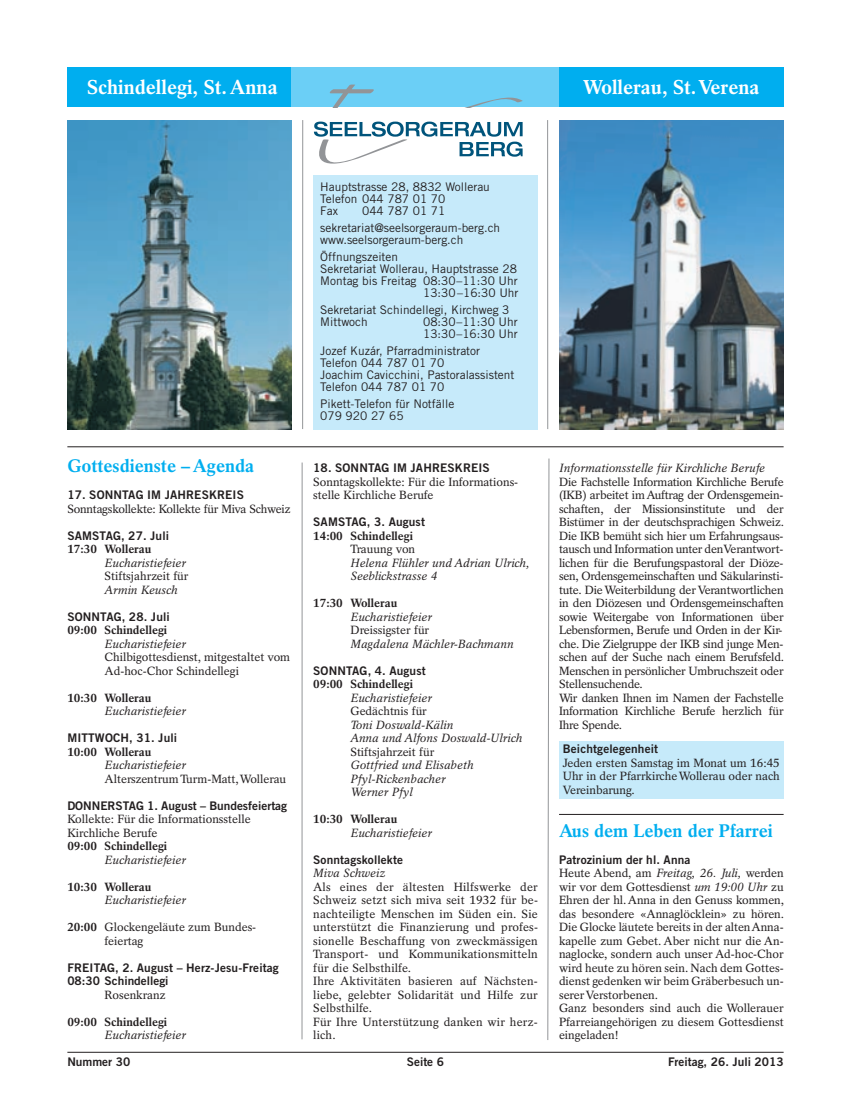
<style>
.page{position:relative;width:851px;height:1117px;background:#fff}
.page>*{position:absolute;margin:0;border:0;box-sizing:border-box;transform-origin:0 0}
.t1{font:700 20px "Rotation";color:#fff}
.t2{font:700 18.12px "Rotation";color:#00aeef}
.t3{font:11.88px/13.5px "Rotation";letter-spacing:-.005em;color:#231f20}
.t4{font:11.88px/11.9px "Trade Gothic";color:#231f20}
.t5{font:italic 11.88px/13.5px "Rotation";color:#231f20}
.t6{font:11.88px/13.5px "Rotation";letter-spacing:.015em;color:#231f20}
.t7{font:11.88px/13.5px "Trade Gothic Bold Two";letter-spacing:.01em;color:#231f20}
.t8{font:700 11.88px "Rotation";color:#231f20}
.s1{font-weight:700}
.s2{font-style:italic}
</style>
<div class="page">
<hr style="left:302px;top:462px;width:1px;height:577px;background:#939598">
<svg style="left:547px;top:458px;width:2px;height:582px"></svg>
<img style="left:67px;top:120px;width:225px;height:309px">
<hr style="left:302px;top:120px;width:1px;height:309px;background:#939598">
<hr style="left:547px;top:120px;width:1px;height:309px;background:#939598">
<hr style="left:67px;top:1051px;width:716px;height:1px;background:#231f20">
<img style="left:559px;top:120px;width:224px;height:309px">
<div style="left:559px;top:67px;width:224px;height:40px;background:#00aeef"></div>
<div style="left:67px;top:67px;width:225px;height:40px;background:#00aeef"></div>
<div style="left:292px;top:67px;width:267px;height:40px;background:#6bcff6"></div>
<div style="left:313px;top:175px;width:224px;height:254px;background:#c6eafa"></div>
<hr style="left:67px;top:446px;width:716px;height:1px;background:#231f20">
<hr style="left:559px;top:813px;width:224px;height:1px;background:#231f20">
<div style="left:559px;top:741px;width:224px;height:57px;background:#c6eafa"></div>
<svg style="left:468px;top:97px;width:54px;height:10px"></svg>
<svg style="left:329px;top:84px;width:45px;height:23px"></svg>
<svg style="left:314px;top:121px;width:208px;height:43px"></svg>
<h1 class="t1" style="left:87px;top:79px;width:192px">Schindellegi, St.Anna</h1>
<h1 class="t1" style="left:583px;top:79px;width:178px">Wollerau, St.Verena</h1>
<h2 class="t2" style="left:67px;top:458px;width:188px">Gottesdienste –Agenda</h2>
<p class="t7" style="left:67px;top:489px;width:178px">17. SONNTAG IM JAHRESKREIS</p>
<p class="t3" style="left:67px;top:502px;width:225px">Sonntagskollekte: Kollekte für Miva Schweiz</p>
<p class="t7" style="left:67px;top:529px;width:103px">SAMSTAG, 27. Juli</p>
<p class="t8" style="left:67px;top:544px;width:86px">17:30 Wollerau</p>
<p class="t5" style="left:105px;top:556px;width:83px">Eucharistiefeier</p>
<p class="t3" style="left:105px;top:570px;width:85px">Stiftsjahrzeit für</p>
<p class="t5" style="left:105px;top:583px;width:75px">Armin Keusch</p>
<p class="t7" style="left:67px;top:610px;width:104px">SONNTAG, 28. Juli</p>
<p class="t8" style="left:67px;top:625px;width:101px">09:00 Schindellegi</p>
<p class="t5" style="left:105px;top:637px;width:83px">Eucharistiefeier</p>
<p class="t3" style="left:105px;top:651px;width:187px">Chilbigottesdienst, mitgestaltet vom<br>Ad-hoc-Chor Schindellegi</p>
<p class="t8" style="left:67px;top:692px;width:86px">10:30 Wollerau</p>
<p class="t5" style="left:105px;top:705px;width:83px">Eucharistiefeier</p>
<p class="t7" style="left:67px;top:732px;width:111px">MITTWOCH, 31. Juli</p>
<p class="t8" style="left:67px;top:746px;width:86px">10:00 Wollerau</p>
<p class="t5" style="left:105px;top:759px;width:83px">Eucharistiefeier</p>
<p class="t3" style="left:105px;top:772px;width:183px">Alterszentrum Turm-Matt,Wollerau</p>
<p class="t7" style="left:67px;top:799px;width:221px">DONNERSTAG 1. August – Bundesfeiertag</p>
<p class="t3" style="left:67px;top:813px;width:185px">Kollekte: Für die Informationsstelle<br>Kirchliche Berufe</p>
<p class="t8" style="left:67px;top:841px;width:101px">09:00 Schindellegi</p>
<p class="t5" style="left:105px;top:853px;width:83px">Eucharistiefeier</p>
<p class="t8" style="left:67px;top:881px;width:86px">10:30 Wollerau</p>
<p class="t5" style="left:105px;top:894px;width:83px">Eucharistiefeier</p>
<p class="t3" style="left:105px;top:921px;width:153px;text-indent:-37px"><span class="s1">20:00</span> Glockengeläute zum Bundes&shy;feiertag</p>
<p class="t7" style="left:67px;top:961px;width:213px">FREITAG, 2. August – Herz-Jesu-Freitag<br>08:30 Schindellegi</p>
<p class="t3" style="left:105px;top:988px;width:62px">Rosenkranz</p>
<p class="t8" style="left:67px;top:1016px;width:101px">09:00 Schindellegi</p>
<p class="t5" style="left:105px;top:1029px;width:83px">Eucharistiefeier</p>
<p class="t4" style="left:320px;top:182px;width:171px">Hauptstrasse 28, 8832 Wollerau<br>Telefon 044 787 01 70<br>Fax</p>
<p class="t4" style="left:320px;top:203px;width:181px;line-height:17.2px;text-indent:42px">044 787 01 71 sekretariat@seelsorgeraum-berg.ch</p>
<p class="t4" style="left:320px;top:232px;width:145px;line-height:17.2px">www.seelsorgeraum-berg.ch<br>Öffnungszeiten</p>
<p class="t4" style="left:320px;top:264px;width:200px;text-align:right">Sekretariat Wollerau, Hauptstrasse 28<br>Montag bis Freitag 08:30–11:30 Uhr<br>13:30–16:30 Uhr</p>
<p class="t4" style="left:320px;top:305px;width:191px">Sekretariat Schindellegi, Kirchweg 3<br>Mittwoch</p>
<p class="t4" style="left:423px;top:316px;width:96px">08:30–11:30 Uhr<br>13:30–16:30 Uhr</p>
<p class="t4" style="left:320px;top:346px;width:196px">Jozef Kuzár, Pfarradministrator<br>Telefon 044 787 01 70<br>Joachim Cavicchini, Pastoralassistent<br>Telefon 044 787 01 70</p>
<p class="t4" style="left:320px;top:398px;width:135px">Pikett-Telefon für Notfälle<br>079 920 27 65</p>
<p class="t7" style="left:313px;top:462px;width:178px">18. SONNTAG IM JAHRESKREIS</p>
<p class="t3" style="left:313px;top:475px;width:206px">Sonntagskollekte: Für die Informations&shy;stelle Kirchliche Berufe</p>
<p class="t7" style="left:313px;top:516px;width:113px">SAMSTAG, 3. August</p>
<p class="t8" style="left:313px;top:530px;width:101px">14:00 Schindellegi</p>
<p class="t3" style="left:350px;top:543px;width:66px">Trauung von</p>
<p class="t5" style="left:350px;top:556px;width:180px">Helena Flühler und Adrian Ulrich,<br>Seeblickstrasse 4</p>
<p class="t8" style="left:313px;top:598px;width:86px">17:30 Wollerau</p>
<p class="t5" style="left:350px;top:610px;width:83px">Eucharistiefeier</p>
<p class="t3" style="left:350px;top:624px;width:80px">Dreissigster für</p>
<p class="t5" style="left:350px;top:637px;width:165px">Magdalena Mächler-Bachmann</p>
<p class="t7" style="left:313px;top:664px;width:114px">SONNTAG, 4. August</p>
<p class="t8" style="left:313px;top:679px;width:101px">09:00 Schindellegi</p>
<p class="t5" style="left:350px;top:691px;width:83px">Eucharistiefeier</p>
<p class="t3" style="left:350px;top:705px;width:78px">Gedächtnis für</p>
<p class="t5" style="left:350px;top:718px;width:173px">Toni Doswald-Kälin<br>Anna und Alfons Doswald-Ulrich</p>
<p class="t3" style="left:350px;top:745px;width:85px">Stiftsjahrzeit für</p>
<p class="t5" style="left:350px;top:759px;width:125px">Gottfried und Elisabeth<br>Pfyl-Rickenbacher<br>Werner Pfyl</p>
<p class="t8" style="left:313px;top:814px;width:86px">10:30 Wollerau</p>
<p class="t5" style="left:350px;top:826px;width:83px">Eucharistiefeier</p>
<p class="t7" style="left:313px;top:853px;width:91px">Sonntagskollekte</p>
<p class="t5" style="left:313px;top:867px;width:74px">Miva Schweiz</p>
<p class="t6" style="left:313px;top:880px;width:226px">Als eines der ältesten Hilfswerke der Schweiz setzt sich miva seit 1932 für be&shy;nachteiligte Menschen im Süden ein. Sie unterstützt die Finanzierung und profes&shy;sionelle Beschaffung von zweckmässigen Transport- und Kommunikationsmitteln für die Selbsthilfe.<br>Ihre Aktivitäten basieren auf Nächsten&shy;liebe, gelebter Solidarität und Hilfe zur Selbsthilfe.<br>Für Ihre Unterstützung danken wir herz&shy;lich.</p>
<p class="t5" style="left:559px;top:462px;width:207px">Informationsstelle für Kirchliche Berufe</p>
<p class="t3" style="left:559px;top:475px;width:226px">Die Fachstelle Information Kirchliche Berufe (IKB) arbeitet im Auftrag der Ordensgemein&shy;schaften, der Missionsinstitute und der Bistümer in der deutschsprachigen Schweiz.<br>Die IKB bemüht sich hier um Erfahrungsaus&shy;tausch und Information unter denVerantwort&shy;lichen für die Berufungspastoral der Diöze&shy;sen, Ordensgemeinschaften und Säkularinsti&shy;tute. Die Weiterbildung der Verantwortlichen in den Diözesen und Ordensgemeinschaften sowie Weitergabe von Informationen über Lebensformen, Berufe und Orden in der Kir&shy;che. Die Zielgruppe der IKB sind junge Men&shy;schen auf der Suche nach einem Berufsfeld.<br>Menschen in persönlicher Umbruchszeit oder Stellensuchende.<br>Wir danken Ihnen im Namen der Fachstelle Information Kirchliche Berufe herzlich für Ihre Spende.</p>
<p class="t7" style="left:562px;top:743px;width:97px">Beichtgelegenheit</p>
<p class="t3" style="left:562px;top:756px;width:218px;text-align:justify">Jeden ersten Samstag im Monat um 16:45<br>Uhr in der PfarrkircheWollerau oder nach Vereinbarung.</p>
<h2 class="t2" style="left:559px;top:823px;width:215px">Aus dem Leben der Pfarrei</h2>
<p class="t7" style="left:559px;top:853px;width:133px">Patrozinium der hl. Anna</p>
<p class="t3" style="left:559px;top:867px;width:226px">Heute Abend, am <span class="s2">Freitag, 26. Juli,</span> werden wir vor dem Gottesdienst <span class="s2">um 19:00 Uhr</span> zu Ehren der hl.Anna in den Genuss kommen, das besondere «Annaglöcklein» zu hören.<br>Die Glocke läutete bereits in der altenAnna&shy;kapelle zum Gebet. Aber nicht nur die An&shy;naglocke, sondern auch unser Ad-hoc-Chor wird heute zu hören sein. Nach dem Gottes&shy;dienst gedenken wir beim Gräberbesuch un&shy;sererVerstorbenen.<br>Ganz besonders sind auch die Wollerauer Pfarreiangehörigen zu diesem Gottesdienst eingeladen!</p>
<p class="t7" style="left:67px;top:1056px;width:64px">Nummer 30</p>
<p class="t7" style="left:407px;top:1056px;width:39px">Seite 6</p>
<p class="t7" style="left:668px;top:1056px;width:117px">Freitag, 26. Juli 2013</p>
</div>
